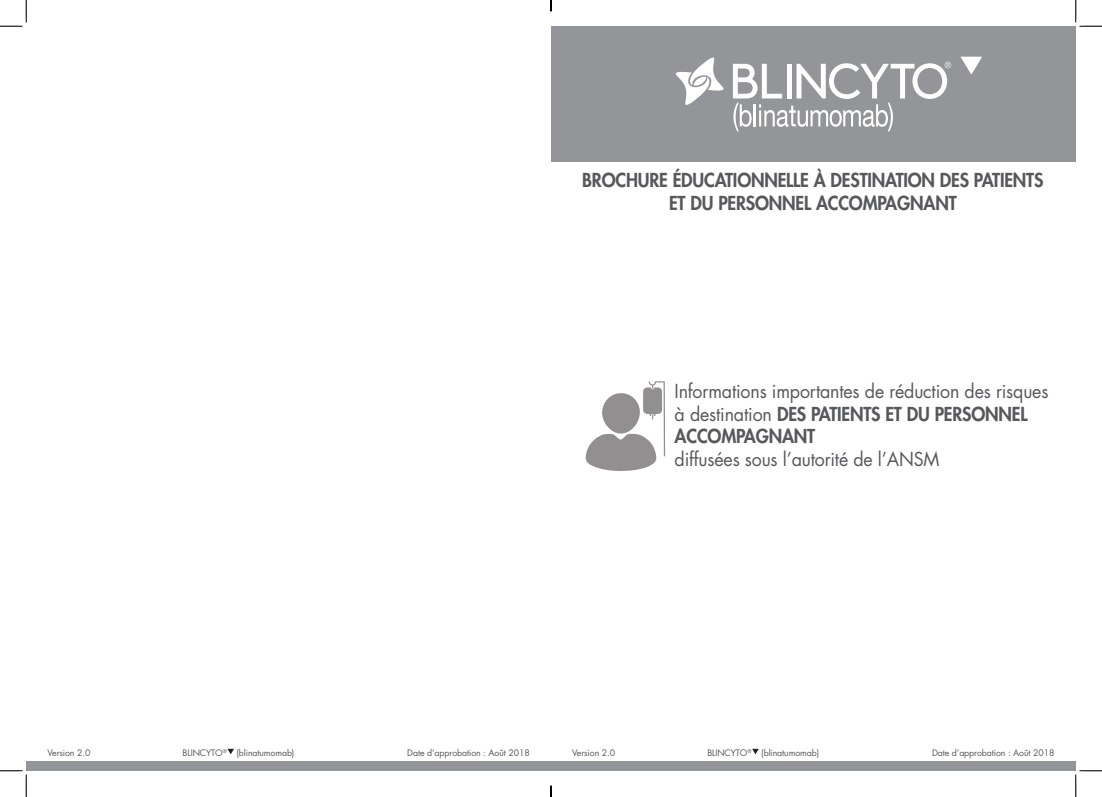
<style>
.page{position:relative;width:1102px;height:797px;background:#fff}
.page>*{position:absolute;margin:0;border:0;box-sizing:border-box;transform-origin:0 0}
.t1{font:18.75px/22.5px "Futura Std";letter-spacing:-.01em;color:#57585a;scale:.95 1}
.t2{font:800 18.75px/22.5px "Futura Std";letter-spacing:-.01em;color:#57585a;text-align:center;scale:.95 1}
.t3{font:8.75px "Futura Std";letter-spacing:-.01em;color:#57585a}
.s1{font-weight:800}
</style>
<div class="page">
<div style="left:551px;top:761px;width:524px;height:9px;background:#939598"></div>
<div style="left:551px;top:26px;width:524px;height:136px;background:#939598"></div>
<svg style="left:676px;top:57px;width:48px;height:48px"></svg>
<svg style="left:732px;top:62px;width:219px;height:69px"></svg>
<svg style="left:752px;top:748px;width:6px;height:6px"></svg>
<svg style="left:961px;top:57px;width:21px;height:18px"></svg>
<svg style="left:585px;top:381px;width:80px;height:90px"></svg>
<div style="left:26px;top:761px;width:526px;height:9px;background:#939598"></div>
<svg style="left:227px;top:748px;width:7px;height:6px"></svg>
<svg style="left:0;top:0;width:27px;height:27px"></svg>
<svg style="left:0;top:770px;width:27px;height:27px"></svg>
<svg style="left:1075px;top:0;width:26px;height:27px"></svg>
<svg style="left:1074px;top:770px;width:27px;height:27px"></svg>
<svg style="left:550px;top:785px;width:1px;height:12px"></svg>
<p class="t2" style="left:582px;top:169px;width:487px">BROCHURE ÉDUCATIONNELLE À DESTINATION DES PATIENTS<br>ET DU PERSONNEL ACCOMPAGNANT</p>
<p class="t1" style="left:674px;top:380px;width:395px">Informations importantes de réduction des risques à destination <span class="s1">DES PATIENTS ET DU PERSONNEL<br>ACCOMPAGNANT</span></p>
<p class="t1" style="left:674px;top:448px;width:280px">diffusées sous l’autorité de l’ANSM</p>
<p class="t3" style="left:48px;top:746px;width:44px">Version 2.0</p>
<p class="t3" style="left:183px;top:746px;width:113px">BLINCYTO<sup>®</sup> (blinatumomab)</p>
<p class="t3" style="left:407px;top:746px;width:124px">Date d’approbation : Août 2018</p>
<p class="t3" style="left:572px;top:746px;width:44px">Version 2.0</p>
<p class="t3" style="left:707px;top:746px;width:113px">BLINCYTO<sup>®</sup> (blinatumomab)</p>
<p class="t3" style="left:931px;top:746px;width:124px">Date d’approbation : Août 2018</p>
</div>
